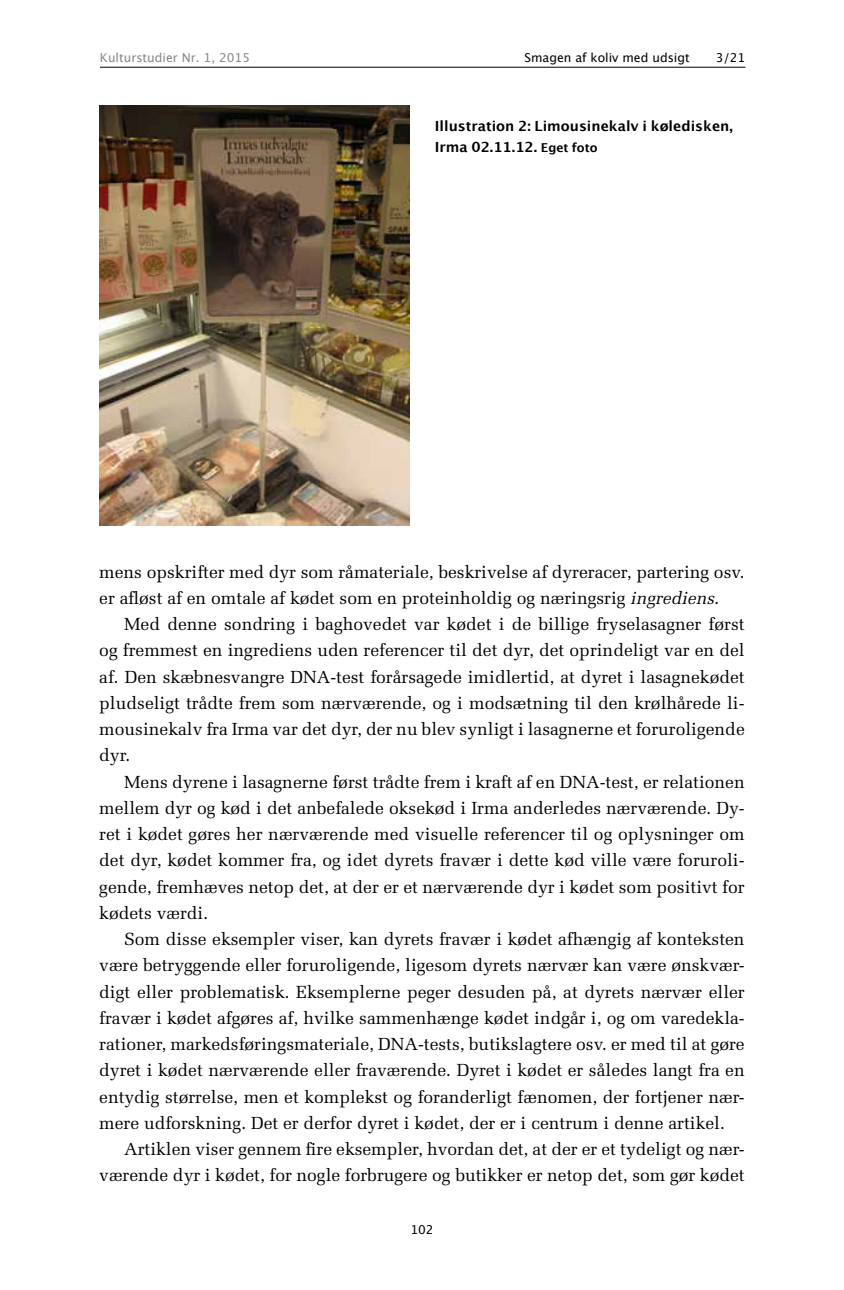
<style>
.page{position:relative;width:844px;height:1290px;background:#fff}
.page>*{position:absolute;margin:0;border:0;box-sizing:border-box;transform-origin:0 0}
.t1{font:17.5px/26.2px "Melior";color:#000;text-align:justify}
.t2{font:700 14px/21px "Lucida Grande";color:#000}
.t3{font:12.25px "Lucida Grande";color:#000}
.t4{font:12.25px "Lucida Grande";color:#878787}
.s1{font-size:12.25px}
.s2{font-style:italic}
</style>
<div class="page">
<hr style="left:100px;top:67px;width:645px;height:1px;background:#000">
<img style="left:100px;top:105px;width:309px;height:420px">
<p class="t4" style="left:100px;top:51px;width:151px">Kulturstudier Nr. 1, 2015</p>
<p class="t3" style="left:524px;top:51px;width:167px">Smagen af koliv med udsigt</p>
<p class="t3" style="left:715px;top:51px;width:31px">3/21</p>
<p class="t2" style="left:435px;top:116px;width:299px">Illustration 2: Limousinekalv i køledisken,<br>Irma 02.11.12. <span class="s1">Eget foto</span></p>
<p class="t1" style="left:99px;top:558px;width:646px">mens opskrifter med dyr som råmateriale, beskrivelse af dyreracer, partering osv. er afløst af en omtale af kødet som en proteinholdig og næringsrig <span class="s2">ingrediens</span>.</p>
<p class="t1" style="left:99px;top:611px;width:646px;text-indent:25px">Med denne sondring i baghovedet var kødet i de billige fryselasagner først og fremmest en ingrediens uden referencer til det dyr, det oprindeligt var en del af. Den skæbnesvangre DNA-test forårsagede imidlertid, at dyret i lasagnekødet pludseligt trådte frem som nærværende, og i modsætning til den krølhårede li&shy;mousinekalv fra Irma var det dyr, der nu blev synligt i lasagnerne et foruroligende dyr.</p>
<p class="t1" style="left:99px;top:768px;width:646px;text-indent:25px">Mens dyrene i lasagnerne først trådte frem i kraft af en DNA-test, er relationen mellem dyr og kød i det anbefalede oksekød i Irma anderledes nærværende. Dy&shy;ret i kødet gøres her nærværende med visuelle referencer til og oplysninger om det dyr, kødet kommer fra, og idet dyrets fravær i dette kød ville være foruroli&shy;gende, fremhæves netop det, at der er et nærværende dyr i kødet som positivt for kødets værdi.</p>
<p class="t1" style="left:99px;top:926px;width:646px;text-indent:25px">Som disse eksempler viser, kan dyrets fravær i kødet afhængig af konteksten være betryggende eller foruroligende, ligesom dyrets nærvær kan være ønskvær&shy;digt eller problematisk. Eksemplerne peger desuden på, at dyrets nærvær eller fravær i kødet afgøres af, hvilke sammenhænge kødet indgår i, og om varedekla&shy;rationer, markedsføringsmateriale, DNA-tests, butikslagtere osv. er med til at gøre dyret i kødet nærværende eller fraværende. Dyret i kødet er således langt fra en entydig størrelse, men et komplekst og foranderligt fænomen, der fortjener nær&shy;mere udforskning. Det er derfor dyret i kødet, der er i centrum i denne artikel.</p>
<p class="t1" style="left:99px;top:1136px;width:646px;text-align:right">Artiklen viser gennem fire eksempler, hvordan det, at der er et tydeligt og nær&shy;værende dyr i kødet, for nogle forbrugere og butikker er netop det, som gør kødet</p>
<p class="t3" style="left:410px;top:1222px;width:25px">102</p>
</div>
